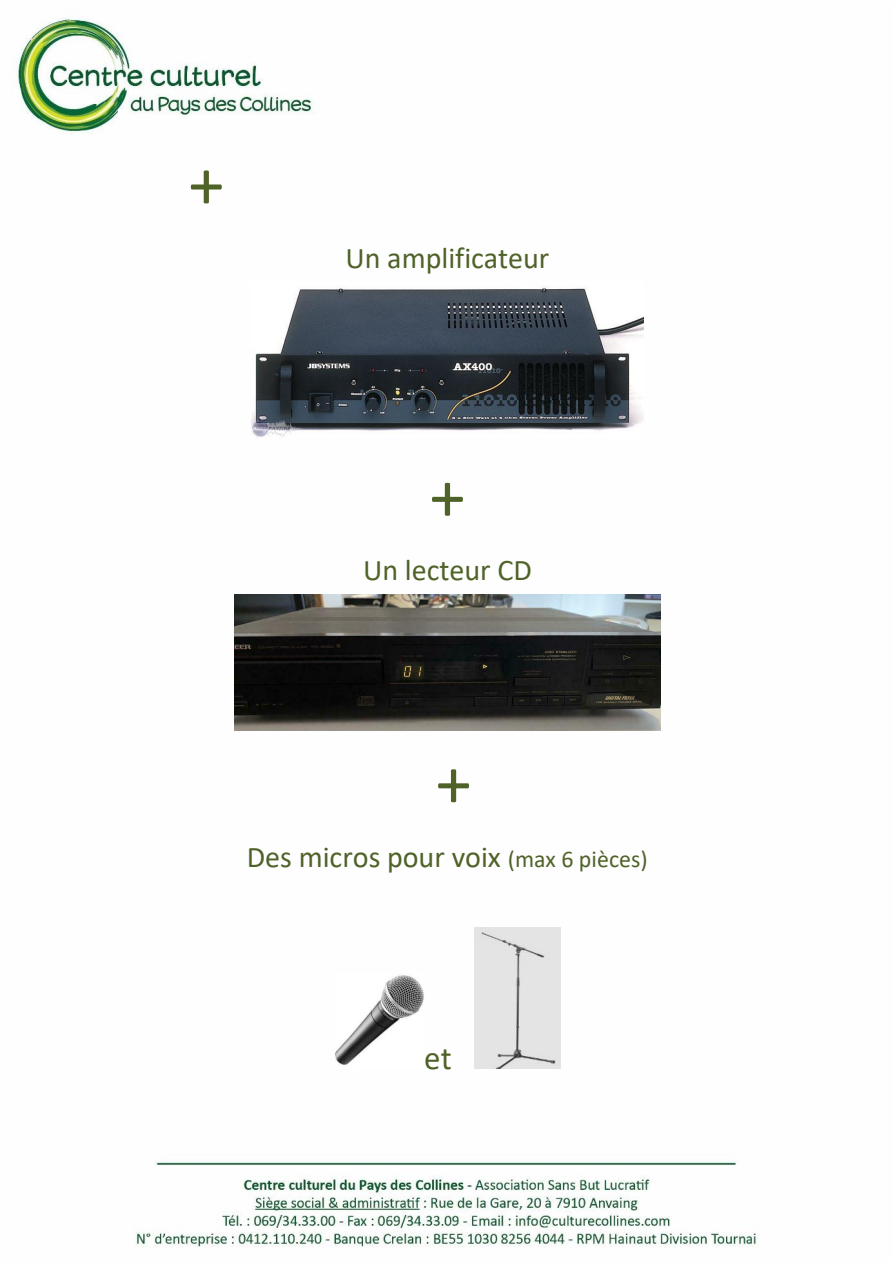
<style>
.page{position:relative;width:893px;height:1263px;background:#fff}
.page>*{position:absolute;margin:0;border:0;box-sizing:border-box;transform-origin:0 0}
.t1{font:72px "Calibri";color:#4f6228}
.t2{font:33px "Calibri";color:#4f6228}
.t3{font:30px "Calibri";color:#4f6228}
.s1{font-size:24px}
</style>
<div class="page">
<img style="left:17px;top:18px;width:740px;height:1229px">
<img style="left:252px;top:282px;width:391px;height:156px">
<img style="left:235px;top:594px;width:425px;height:137px">
<img style="left:334px;top:973px;width:90px;height:96px">
<img style="left:474px;top:927px;width:87px;height:141px">
<h1 class="t1" style="left:188px;top:133px;width:37px">+</h1>
<p class="t3" style="left:345px;top:237px;width:205px">Un amplificateur</p>
<h1 class="t1" style="left:429px;top:446px;width:37px">+</h1>
<p class="t3" style="left:363px;top:549px;width:170px">Un lecteur CD</p>
<h1 class="t1" style="left:436px;top:732px;width:37px">+</h1>
<p class="t3" style="left:247px;top:836px;width:403px">Des micros pour voix <span class="s1">(max 6 pièces)</span></p>
<p class="t2" style="left:424px;top:1035px;width:29px">et</p>
</div>
